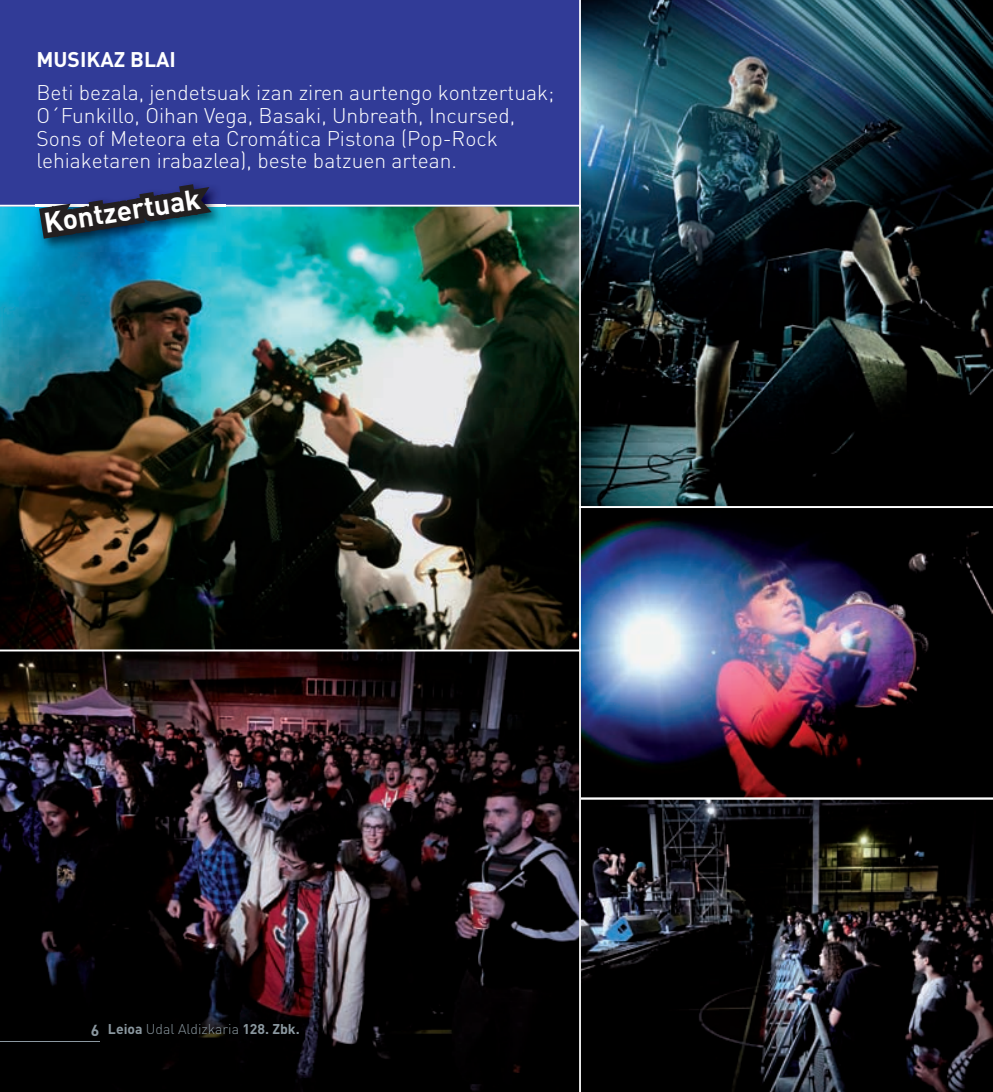
<style>
.page{position:relative;width:993px;height:1092px;background:#fff}
.page>*{position:absolute;margin:0;border:0;box-sizing:border-box;transform-origin:0 0}
.t1{font:700 28px "DIN";color:#fff}
.t2{font:300 21px/22.8px "DIN";color:#fff}
.t3{font:700 21px "DIN";color:#fff}
.t4{font:300 14px "DIN";color:#8b98a0}
.s1{font-weight:700;font-size:15.75px}
.s2{font-weight:700}
</style>
<div class="page">
<img style="left:580px;top:0;width:412px;height:506px">
<img style="left:580px;top:799px;width:412px;height:292px">
<img style="left:580px;top:506px;width:412px;height:293px">
<img style="left:0;top:651px;width:580px;height:440px">
<div style="left:0;top:0;width:580px;height:205px;background:#313b97"></div>
<img style="left:0;top:206px;width:580px;height:444px">
<img style="left:220px;top:179px;width:5px;height:73px">
<svg style="left:33px;top:178px;width:187px;height:74px;background:#1d507a"></svg>
<hr style="left:0;top:1040px;width:99px;height:1px;background:#8b98a0">
<p class="t3" style="left:36px;top:46px;width:141px">MUSIKAZ BLAI</p>
<p class="t2" style="left:36px;top:81px;width:519px">Beti bezala, jendetsuak izan ziren aurtengo kontzertuak; o´Funkillo, oihan vega, Basaki, Unbreath, Incursed, sons of Meteora eta cromática Pistona (Pop-Rock lehiaketaren irabazlea), beste batzuen artean.</p>
<h1 class="t1" style="left:41px;top:205px;width:159px;rotate:-9deg">KONTZERTUAK</h1>
<p class="t4" style="left:91px;top:1020px;width:210px"><span class="s1">6</span> <span class="s2">LEIOA</span> Udal Aldizkaria <span class="s2">128. ZBK.</span></p>
</div>
